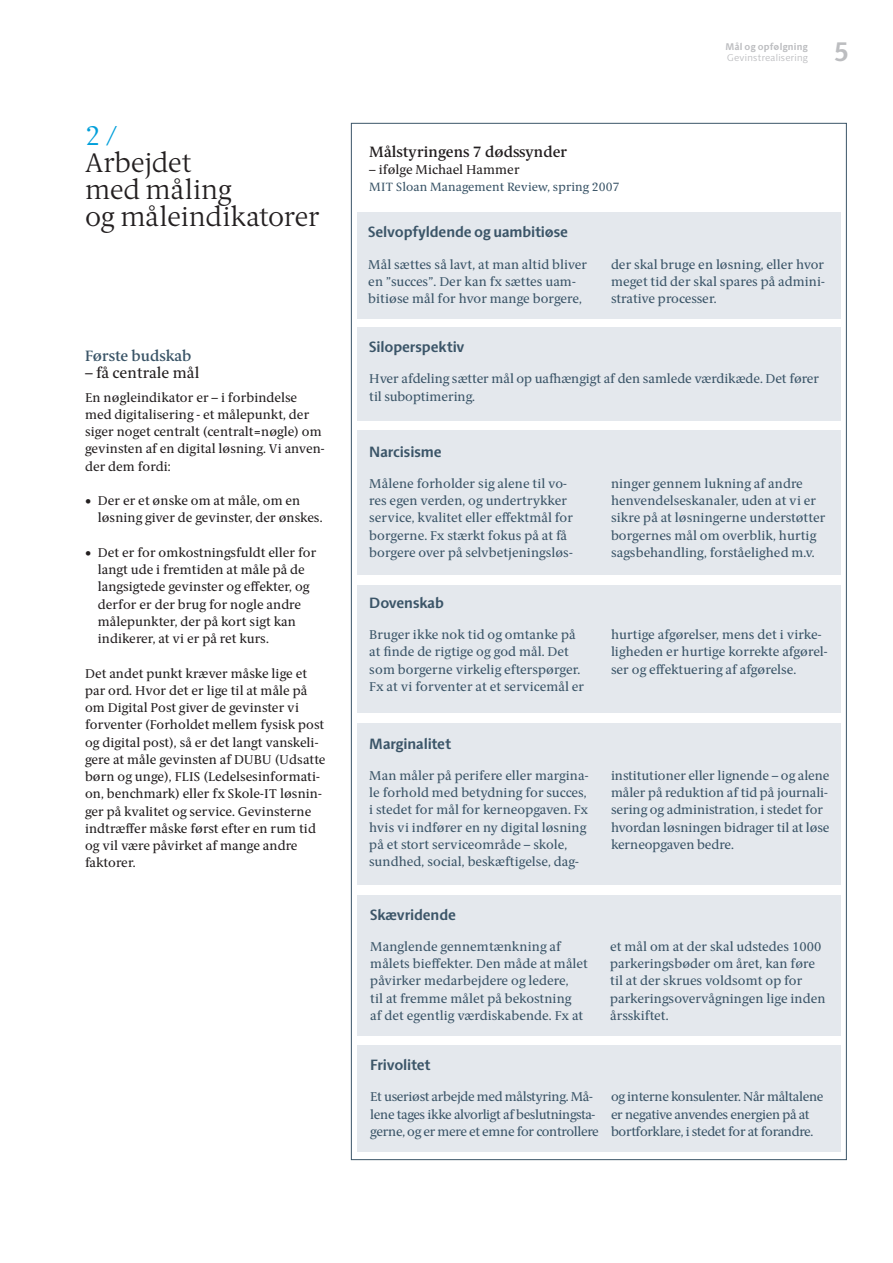
<style>
.page{position:relative;width:893px;height:1263px;background:#fff}
.page>*{position:absolute;margin:0;border:0;box-sizing:border-box;transform-origin:0 0}
.t1{font:300 27px "ID Serif";letter-spacing:-.01em;color:#231f20}
.t2{font:300 27px "ID Serif";color:#009fda}
.t3{font:700 27px "ID Sans";color:#bcbdc0}
.t4{font:700 15px "ID Sans";letter-spacing:-.01em;color:#3b5568}
.t5{font:600 15px "ID Serif";letter-spacing:.01em;color:#231f20}
.t6{font:15px "ID Serif";letter-spacing:.01em;color:#231f20}
.t7{font:600 15px "ID Serif";color:#3b5568}
.t8{font:12.75px/17.2px "ID Serif";letter-spacing:.01em;color:#3b5568}
.t9{font:12.75px/17.2px "ID Serif";letter-spacing:.01em;color:#231f20}
.t10{font:12.75px/17.2px "ID Serif";letter-spacing:-.02em;color:#3b5568}
.t11{font:12px "ID Serif";letter-spacing:.01em;color:#3b5568}
.t12{font:300 9.75px "ID Sans";letter-spacing:.025em;color:#bcbdc0}
.t13{font:700 9.75px "ID Sans";letter-spacing:.025em;color:#bcbdc0}
</style>
<div class="page">
<div style="left:357px;top:212px;width:484px;height:107px;background:#e4e8ed"></div>
<div style="left:357px;top:327px;width:484px;height:94px;background:#e4e8ed"></div>
<div style="left:357px;top:430px;width:484px;height:145px;background:#e4e8ed"></div>
<div style="left:357px;top:585px;width:484px;height:127px;background:#e4e8ed"></div>
<div style="left:357px;top:723px;width:484px;height:162px;background:#e4e8ed"></div>
<div style="left:357px;top:895px;width:484px;height:141px;background:#e4e8ed"></div>
<div style="left:357px;top:1046px;width:484px;height:106px;background:#e4e8ed"></div>
<p class="t2" style="left:85px;top:119px;width:34px">2 /</p>
<p class="t1" style="left:85px;top:146px;width:108px">Arbejdet</p>
<p class="t1" style="left:85px;top:173px;width:148px">med måling</p>
<p class="t1" style="left:85px;top:200px;width:235px">og måleindikatorer</p>
<p class="t7" style="left:85px;top:347px;width:108px">Første budskab</p>
<p class="t6" style="left:85px;top:364px;width:116px">– få centrale mål</p>
<p class="t9" style="left:85px;top:389px;width:241px">En nøgleindikator er – i forbindelse med digitalisering - et målepunkt, der siger noget centralt (centralt=nøgle) om gevinsten af en digital løsning. Vi anven&shy;der dem fordi:</p>
<p class="t9" style="left:98px;top:492px;width:226px;text-indent:-13px">• Der er et ønske om at måle, om en løsning giver de gevinster, der ønskes.</p>
<p class="t9" style="left:98px;top:544px;width:220px;text-indent:-13px">• Det er for omkostningsfuldt eller for langt ude i fremtiden at måle på de langsigtede gevinster og effekter, og derfor er der brug for nogle andre målepunkter, der på kort sigt kan indikerer, at vi er på ret kurs.</p>
<p class="t9" style="left:85px;top:665px;width:242px">Det andet punkt kræver måske lige et par ord. Hvor det er lige til at måle på om Digital Post giver de gevinster vi forventer (Forholdet mellem fysisk post og digital post), så er det langt vanskeli&shy;gere at måle gevinsten af DUBU (Udsatte børn og unge), FLIS (Ledelsesinformati&shy;on, benchmark) eller fx Skole-IT løsnin&shy;ger på kvalitet og service. Gevinsterne indtræffer måske først efter en rum tid og vil være påvirket af mange andre faktorer.</p>
<p class="t5" style="left:369px;top:142px;width:199px">Målstyringens 7 dødssynder</p>
<p class="t9" style="left:369px;top:161px;width:152px">– ifølge Michael Hammer</p>
<p class="t11" style="left:369px;top:180px;width:252px">MIT Sloan Management Review, spring 2007</p>
<p class="t4" style="left:368px;top:223px;width:201px">Selvopfyldende og uambitiøse</p>
<p class="t13" style="left:725px;top:41px;width:84px">Mål og opfølgning</p>
<p class="t12" style="left:727px;top:52px;width:82px">Gevinstrealisering</p>
<h1 class="t3" style="left:834px;top:35px;width:17px">5</h1>
<p class="t8" style="left:368px;top:256px;width:220px">Mål sættes så lavt, at man altid bliver en ”succes”. Der kan fx sættes uam&shy;bitiøse mål for hvor mange borgere,</p>
<p class="t4" style="left:369px;top:338px;width:97px">Siloperspektiv</p>
<p class="t8" style="left:611px;top:256px;width:215px;text-align:justify">der skal bruge en løsning, eller hvor meget tid der skal spares på admini&shy;strative processer.</p>
<p class="t8" style="left:369px;top:371px;width:451px">Hver afdeling sætter mål op uafhængigt af den samlede værdikæde. Det fører til suboptimering.</p>
<p class="t4" style="left:369px;top:442px;width:74px">Narcisisme</p>
<p class="t8" style="left:369px;top:475px;width:205px">Målene forholder sig alene til vo&shy;res egen verden, og undertrykker service, kvalitet eller effektmål for borgerne. Fx stærkt fokus på at få borgere over på selvbetjeningsløs-</p>
<p class="t4" style="left:369px;top:593px;width:76px">Dovenskab</p>
<p class="t8" style="left:369px;top:626px;width:216px">Bruger ikke nok tid og omtanke på at finde de rigtige og god mål. Det som borgerne virkelig efterspørger.<br>Fx at vi forventer at et servicemål er</p>
<p class="t8" style="left:611px;top:475px;width:216px">ninger gennem lukning af andre henvendelseskanaler, uden at vi er sikre på at løsningerne understøtter borgernes mål om overblik, hurtig sagsbehandling, forståelighed m.v.</p>
<p class="t8" style="left:611px;top:626px;width:218px">hurtige afgørelser, mens det i virke&shy;ligheden er hurtige korrekte afgørel&shy;ser og effektuering af afgørelse.</p>
<p class="t4" style="left:369px;top:734px;width:83px">Marginalitet</p>
<p class="t8" style="left:369px;top:767px;width:221px">Man måler på perifere eller margina&shy;le forhold med betydning for succes, i stedet for mål for kerneopgaven. Fx hvis vi indfører en ny digital løsning på et stort serviceområde – skole, sundhed, social, beskæftigelse, dag-</p>
<p class="t8" style="left:611px;top:767px;width:220px">institutioner eller lignende – og alene måler på reduktion af tid på journali&shy;sering og administration, i stedet for hvordan løsningen bidrager til at løse kerneopgaven bedre.</p>
<p class="t4" style="left:370px;top:905px;width:87px">Skævridende</p>
<p class="t8" style="left:370px;top:938px;width:219px">Manglende gennemtænkning af målets bieffekter. Den måde at målet påvirker medarbejdere og ledere,<br>til at fremme målet på bekostning<br>af det egentlig værdiskabende. Fx at</p>
<p class="t8" style="left:610px;top:938px;width:217px">et mål om at der skal udstedes 1000 parkeringsbøder om året, kan føre til at der skrues voldsomt op for parkeringsovervågningen lige inden årsskiftet.</p>
<p class="t4" style="left:370px;top:1056px;width:62px">Frivolitet</p>
<p class="t10" style="left:370px;top:1088px;width:230px">Et useriøst arbejde med målstyring. Må&shy;lene tages ikke alvorligt af beslutningsta&shy;gerne, og er mere et emne for controllere</p>
<p class="t10" style="left:611px;top:1088px;width:214px">og interne konsulenter. Når måltalene er negative anvendes energien på at bortforklare, i stedet for at forandre.</p>
</div>
